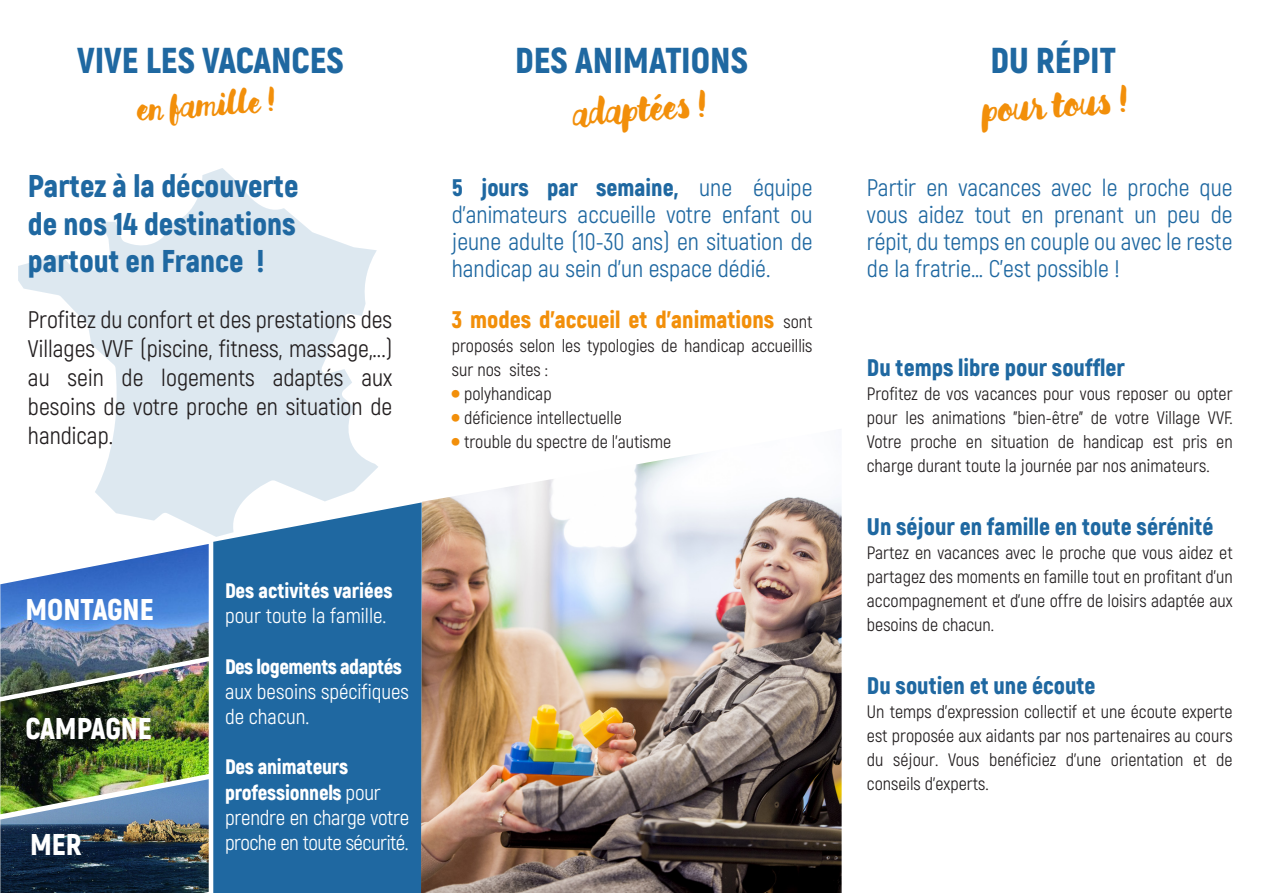
<style>
.page{position:relative;width:1263px;height:893px;background:#fff}
.page>*{position:absolute;margin:0;border:0;box-sizing:border-box;transform-origin:0 0}
.t1{font:36.45px "Fonstyle";color:#f28f0a}
.t2{font:900 36px "Akrobat";color:#1f68a1}
.t3{font:32.85px "Fonstyle";color:#f28f0a}
.t4{font:900 31.5px/37.8px "Akrobat";color:#1f68a1}
.t5{font:900 30px "Akrobat";color:#fff}
.t6{font:24px/27px "Akrobat";color:#1f68a1;text-align:justify}
.t7{font:24px/28.8px "Akrobat";color:#231f20;text-align:justify}
.t8{font:900 24px "Akrobat";color:#1f68a1}
.t9{font:900 24px "Akrobat";color:#f28f0a}
.t10{font:21px/25.2px "Akrobat";letter-spacing:-.01em;color:#fff}
.t11{font:900 21px/25.2px "Akrobat";color:#fff}
.t12{font:18px/24px "Akrobat";color:#231f20;text-align:justify}
.s1{font-weight:900}
.s2{font-weight:400;font-size:18px;color:#231f20}
.s3{font-weight:400}
</style>
<div class="page">
<svg style="left:18px;top:168px;width:360px;height:367px"></svg>
<svg style="left:213px;top:502px;width:208px;height:391px;fill:#1f68a1"></svg>
<img style="left:421px;top:453px;width:421px;height:440px">
<img style="left:0;top:697px;width:209px;height:196px">
<img style="left:0;top:544px;width:209px;height:153px">
<p class="t2" style="left:77px;top:37px;width:268px">VIVE LES VACANCES</p>
<p class="t3" style="left:135px;top:87px;width:141px;rotate:-4deg">en famille !</p>
<p class="t4" style="left:28px;top:167px;width:272px">Partez à la découverte</p>
<p class="t4" style="left:28px;top:204px;width:269px">de nos 14 destinations partout en France !</p>
<p class="t7" style="left:28px;top:305px;width:366px">Profitez du confort et des prestations des Villages VVF (piscine, fitness, massage,...) au sein de logements adaptés aux besoins de votre proche en situation de handicap.</p>
<p class="t2" style="left:515px;top:37px;width:234px">DES ANIMATIONS</p>
<p class="t1" style="left:571px;top:89px;width:137px;rotate:-4deg">adaptées !</p>
<p class="t6" style="left:452px;top:174px;width:362px"><span class="s1">5 jours par semaine,</span> une équipe d'animateurs accueille votre enfant ou jeune adulte (10-30 ans) en situation de handicap au sein d'un espace dédié.</p>
<p class="t9" style="left:452px;top:304px;width:362px">3 modes d'accueil et d'animations <span class="s2">sont</span></p>
<p class="t12" style="left:452px;top:333px;width:362px">proposés selon les typologies de handicap accueillis sur nos sites :</p>
<p class="t12" style="left:464px;top:381px;width:89px">polyhandicap</p>
<p class="t12" style="left:464px;top:405px;width:209px">déficience intellectuelle trouble du spectre de l'autisme</p>
<p class="t5" style="left:26px;top:590px;width:130px">MONTAGNE</p>
<p class="t5" style="left:41px;top:594px;width:128px">CAMPAGNE</p>
<p class="t5" style="left:26px;top:709px;width:128px">CAMPAGNE</p>
<p class="t5" style="left:30px;top:825px;width:53px">MER</p>
<p class="t11" style="left:225px;top:578px;width:169px">Des activités variées <span class="s3">pour toute la famille.</span></p>
<p class="t10" style="left:225px;top:654px;width:185px"><span class="s1">Des logements adaptés </span>aux besoins spécifiques de chacun.</p>
<p class="t10" style="left:225px;top:754px;width:186px"><span class="s1">Des animateurs professionnels</span> pour prendre en charge votre proche en toute sécurité.</p>
<p class="t2" style="left:990px;top:37px;width:127px">DU RÉPIT</p>
<p class="t1" style="left:980px;top:85px;width:148px;rotate:-4deg">pour tous !</p>
<p class="t6" style="left:867px;top:174px;width:367px">Partir en vacances avec le proche que vous aidez tout en prenant un peu de répit, du temps en couple ou avec le reste de la fratrie… C’est possible !</p>
<p class="t8" style="left:867px;top:352px;width:260px">Du temps libre pour souffler</p>
<p class="t12" style="left:867px;top:382px;width:367px">Profitez de vos vacances pour vous reposer ou opter pour les animations "bien-être" de votre Village VVF.<br>Votre proche en situation de handicap est pris en charge durant toute la journée par nos animateurs.</p>
<p class="t8" style="left:867px;top:511px;width:348px">Un séjour en famille en toute sérénité</p>
<p class="t12" style="left:867px;top:541px;width:367px">Partez en vacances avec le proche que vous aidez et partagez des moments en famille tout en profitant d’un accompagnement et d’une offre de loisirs adaptée aux besoins de chacun.</p>
<p class="t8" style="left:867px;top:670px;width:230px">Du soutien et une écoute</p>
<p class="t12" style="left:867px;top:700px;width:367px">Un temps d’expression collectif et une écoute experte est proposée aux aidants par nos partenaires au cours du séjour. Vous benéficiez d'une orientation et de conseils d'experts.</p>
</div>
